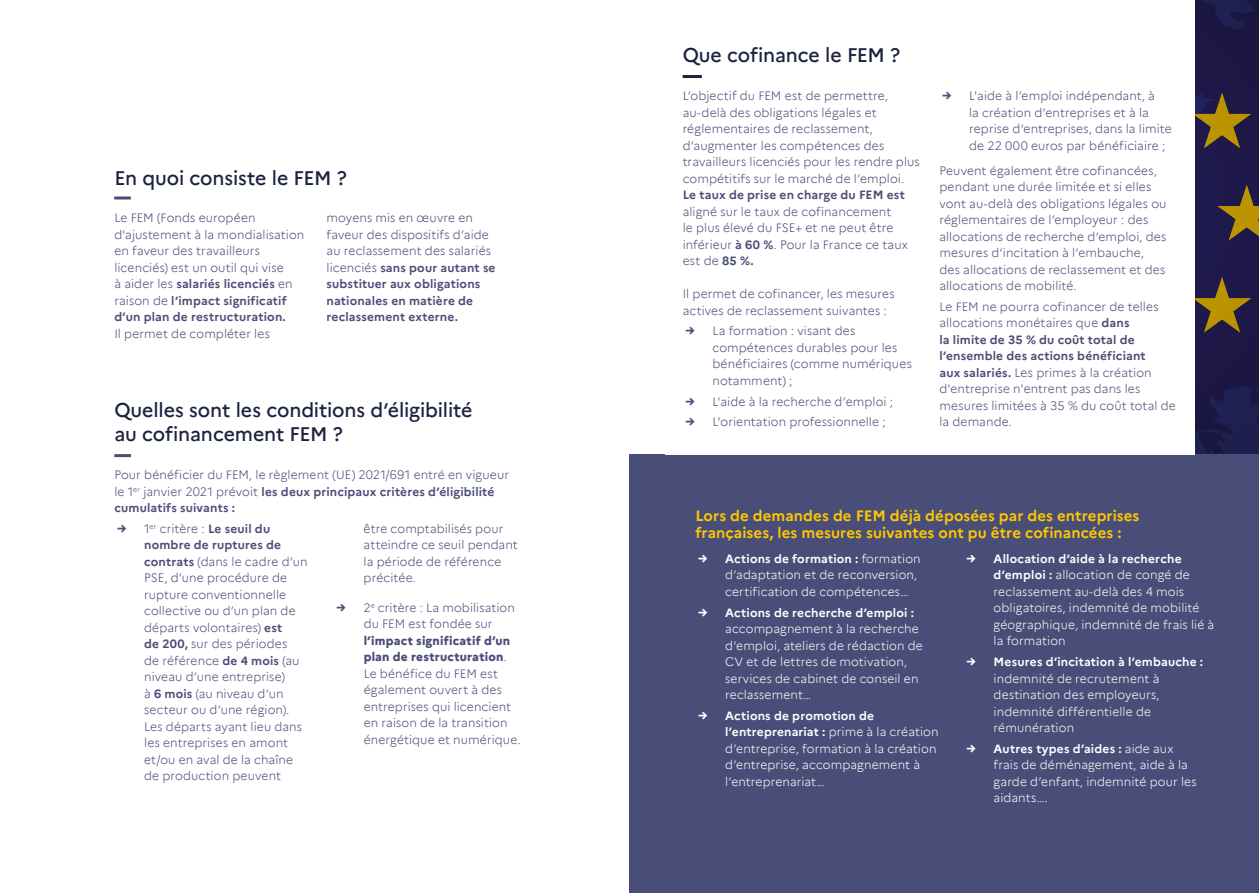
<style>
.page{position:relative;width:1259px;height:893px;background:#fff}
.page>*{position:absolute;margin:0;border:0;box-sizing:border-box;transform-origin:0 0}
.t1{font:500 19.5px/24px "Marianne";letter-spacing:-.01em;color:#1c2341}
.t2{font:700 15px/16.5px "Marianne";letter-spacing:.005em;color:#fec700}
.t3{font:300 12px/16.5px "Marianne";letter-spacing:.01em;color:#4a4e78}
.t4{font:300 12px/16.5px "Marianne";letter-spacing:.01em;color:#fff}
.t5{font:700 12px/16.5px "Marianne";letter-spacing:.01em;color:#4a4e78}
.s1{font-weight:700}
.s2{font-weight:300}
.s3{font-weight:800}
</style>
<div class="page">
<div style="left:703px;top:0;width:556px;height:454px;background:#000;opacity:.27"></div>
<div style="left:629px;top:454px;width:630px;height:439px;background:#494e78"></div>
<div style="left:665px;top:0;width:530px;height:454px;background:#fff"></div>
<hr style="left:682px;top:75px;width:20px;height:3px;background:#1c2341">
<hr style="left:114px;top:197px;width:17px;height:3px;background:#4a4e78">
<hr style="left:114px;top:454px;width:17px;height:3px;background:#4a4e78">
<h1 class="t1" style="left:114px;top:164px;width:234px">En quoi consiste le FEM ?</h1>
<p class="t3" style="left:114px;top:209px;width:191px">Le FEM (Fonds européen d'ajustement à la mondialisation en faveur des travailleurs licenciés) est un outil qui vise<br>à aider les <span class="s1">salariés licenciés</span> en raison de <span class="s1">l’impact significatif d’un plan de restructuration.</span></p>
<p class="t3" style="left:114px;top:324px;width:157px">Il permet de compléter les</p>
<p class="t5" style="left:326px;top:209px;width:170px"><span class="s2">moyens mis en œuvre en faveur des dispositifs d’aide au reclassement des salariés licenciés</span> sans pour autant se substituer aux obligations nationales en matière de reclassement externe.</p>
<h1 class="t1" style="left:114px;top:397px;width:359px">Quelles sont les conditions d’éligibilité au cofinancement FEM ?</h1>
<p class="t3" style="left:114px;top:466px;width:396px">Pour bénéficier du FEM, le règlement (UE) 2021/691 entré en vigueur le 1<sup>er</sup> janvier 2021 prévoit <span class="s1">les deux principaux critères d’éligibilité cumulatifs suivants :</span></p>
<p class="t3" style="left:144px;top:519px;width:165px;text-indent:-27px"><span class="s3">→</span> 1<sup>er</sup> critère : <span class="s1">Le seuil du nombre de ruptures de contrats</span> (dans le cadre d’un<br>PSE, d’une procédure de rupture conventionnelle collective ou d’un plan de départs volontaires) <span class="s1">est<br>de 200,</span> sur des périodes<br>de référence <span class="s1">de 4 mois</span> (au niveau d’une entreprise)<br>à <span class="s1">6 mois</span> (au niveau d’un secteur ou d’une région).<br>Les départs ayant lieu dans les entreprises en amont et/ou en aval de la chaîne de production peuvent</p>
<p class="t3" style="left:364px;top:519px;width:156px">être comptabilisés pour atteindre ce seuil pendant la période de référence précitée.</p>
<p class="t3" style="left:337px;top:598px;width:180px;text-align:center"><span class="s3">→</span> 2<sup>e</sup> critère : La mobilisation du FEM est fondée sur</p>
<p class="t3" style="left:364px;top:631px;width:159px"><span class="s3">l’impact significatif d’un plan de restructuration</span>.<br>Le bénéfice du FEM est également ouvert à des entreprises qui licencient en raison de la transition énergétique et numérique.</p>
<h1 class="t1" style="left:682px;top:42px;width:219px">Que cofinance le FEM ?</h1>
<p class="t3" style="left:682px;top:87px;width:239px">L’objectif du FEM est de permettre, au-delà des obligations légales et réglementaires de reclassement, d’augmenter les compétences des travailleurs licenciés pour les rendre plus compétitifs sur le marché de l’emploi.</p>
<p class="t5" style="left:682px;top:186px;width:224px">Le taux de prise en charge du FEM est</p>
<p class="t3" style="left:682px;top:202px;width:227px">aligné sur le taux de cofinancement<br>le plus élevé du FSE+ et ne peut être inférieur <span class="s1">à 60 %</span>. Pour la France ce taux est de <span class="s1">85 %.</span></p>
<p class="t3" style="left:682px;top:285px;width:213px">Il permet de cofinancer, les mesures actives de reclassement suivantes :</p>
<p class="t3" style="left:712px;top:322px;width:201px;text-indent:-27px"><span class="s3">→</span> La formation : visant des compétences durables pour les bénéficiaires (comme numériques notamment) ;</p>
<p class="t3" style="left:685px;top:392px;width:209px"><span class="s3">→</span> L'aide à la recherche d’emploi ;</p>
<p class="t3" style="left:685px;top:413px;width:202px"><span class="s3">→</span> L'orientation professionnelle ;</p>
<p class="t3" style="left:969px;top:87px;width:204px;text-indent:-27px"><span class="s3">→</span> L'aide à l’emploi indépendant, à<br>la création d’entreprises et à la reprise d’entreprises, dans la limite de 22 000 euros par bénéficiaire ;</p>
<p class="t3" style="left:939px;top:161px;width:228px">Peuvent également être cofinancées, pendant une durée limitée et si elles vont au-delà des obligations légales ou réglementaires de l’employeur : des allocations de recherche d’emploi, des mesures d’incitation à l’embauche, des allocations de reclassement et des allocations de mobilité.</p>
<p class="t3" style="left:939px;top:297px;width:238px">Le FEM ne pourra cofinancer de telles allocations monétaires que <span class="s1">dans<br>la limite de 35 % du coût total de l’ensemble des actions bénéficiant<br>aux salariés.</span> Les primes à la création d'entreprise n'entrent pas dans les mesures limitées à 35 % du coût total de la demande.</p>
<p class="t2" style="left:695px;top:506px;width:445px">Lors de demandes de FEM déjà déposées par des entreprises françaises, les mesures suivantes ont pu être cofinancées :</p>
<p class="t4" style="left:725px;top:549px;width:197px;text-indent:-27px"><span class="s3">→</span> <span class="s1">Actions de formation :</span> formation d’adaptation et de reconversion, certification de compétences…</p>
<p class="t4" style="left:725px;top:603px;width:199px;text-indent:-27px"><span class="s3">→</span> <span class="s1">Actions de recherche d’emploi : </span>accompagnement à la recherche d’emploi, ateliers de rédaction de<br>CV et de lettres de motivation, services de cabinet de conseil en reclassement…</p>
<p class="t4" style="left:725px;top:706px;width:215px;text-indent:-27px"><span class="s3">→</span> <span class="s1">Actions de promotion de l’entreprenariat :</span> prime à la création d’entreprise, formation à la création d’entreprise, accompagnement à l’entreprenariat…</p>
<p class="t4" style="left:993px;top:549px;width:222px;text-indent:-27px"><span class="s3">→</span> <span class="s1">Allocation d’aide à la recherche d’emploi :</span> allocation de congé de reclassement au-delà des 4 mois obligatoires, indemnité de mobilité géographique, indemnité de frais lié à la formation</p>
<p class="t4" style="left:993px;top:652px;width:211px;text-indent:-27px"><span class="s3">→</span> <span class="s1">Mesures d’incitation à l’embauche : </span>indemnité de recrutement à destination des employeurs, indemnité différentielle de rémunération</p>
<p class="t4" style="left:993px;top:739px;width:205px;text-indent:-27px"><span class="s3">→</span> <span class="s1">Autres types d’aides :</span> aide aux frais de déménagement, aide à la garde d’enfant, indemnité pour les aidants….</p>
</div>
